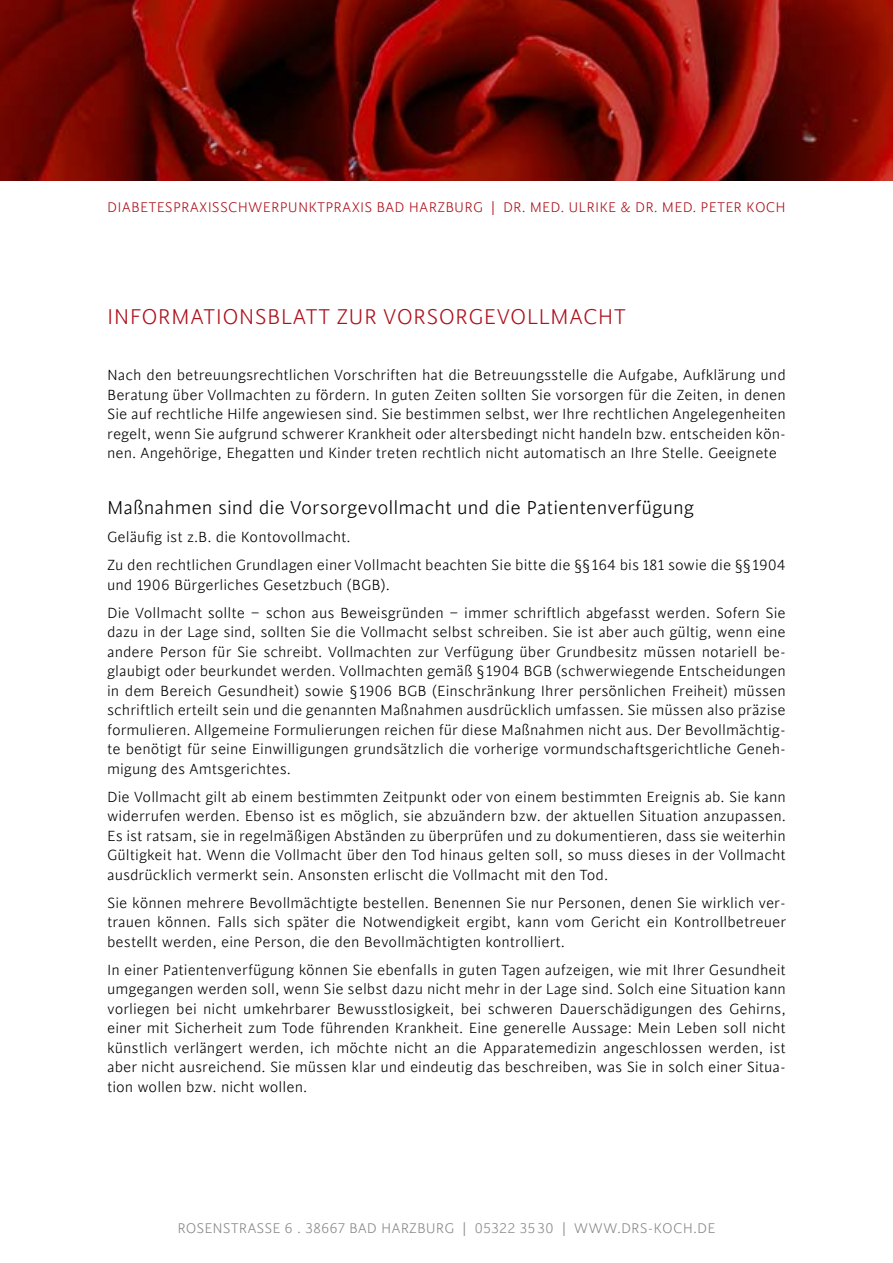
<style>
.page{position:relative;width:893px;height:1263px;background:#fff}
.page>*{position:absolute;margin:0;border:0;box-sizing:border-box;transform-origin:0 0}
.t1{font:300 24px "Cinta";letter-spacing:.01em;color:#ad111c}
.t2{font:300 21px "Cinta";color:#000}
.t3{font:300 16.5px/19.5px "Cinta";color:#000;text-align:justify}
.t4{font:300 15.75px "Cinta";letter-spacing:.01em;color:#ad111c}
.t5{font:300 15.75px "Cinta";color:#87888a}
</style>
<div class="page">
<img style="left:0;top:0;width:892px;height:180px">
<p class="t4" style="left:107px;top:199px;width:680px">DIABETESPRAXISSCHWERPUNKTPRAXIS BAD HARZBURG | DR. MED. ULRIKE &amp; DR. MED. PETER KOCH</p>
<p class="t1" style="left:107px;top:304px;width:520px">INFORMATIONSBLATT ZUR VORSORGEVOLLMACHT</p>
<p class="t3" style="left:107px;top:366px;width:680px">Nach den betreuungsrechtlichen Vorschriften hat die Betreuungsstelle die Aufgabe, Aufklärung und Beratung über Vollmachten zu fördern. In guten Zeiten sollten Sie vorsorgen für die Zeiten, in denen Sie auf rechtliche Hilfe angewiesen sind. Sie bestimmen selbst, wer Ihre rechtlichen Angelegenheiten regelt, wenn Sie aufgrund schwerer Krankheit oder altersbedingt nicht handeln bzw. entscheiden kön&shy;nen. Angehörige, Ehegatten und Kinder treten rechtlich nicht automatisch an Ihre Stelle. Geeignete</p>
<p class="t2" style="left:107px;top:496px;width:588px">Maßnahmen sind die Vorsorgevollmacht und die Patientenverfügung</p>
<p class="t3" style="left:107px;top:528px;width:245px">Geläufig ist z.B. die Kontovollmacht.</p>
<p class="t3" style="left:107px;top:556px;width:680px">Zu den rechtlichen Grundlagen einer Vollmacht beachten Sie bitte die §§164 bis 181 sowie die §§1904 und 1906 Bürgerliches Gesetzbuch (BGB).</p>
<p class="t3" style="left:107px;top:603px;width:680px">Die Vollmacht sollte – schon aus Beweisgründen – immer schriftlich abgefasst werden. Sofern Sie dazu in der Lage sind, sollten Sie die Vollmacht selbst schreiben. Sie ist aber auch gültig, wenn eine andere Person für Sie schreibt. Vollmachten zur Verfügung über Grundbesitz müssen notariell be&shy;glaubigt oder beurkundet werden. Vollmachten gemäß §1904 BGB (schwerwiegende Entscheidungen in dem Bereich Gesundheit) sowie §1906 BGB (Einschränkung Ihrer persönlichen Freiheit) müssen schriftlich erteilt sein und die genannten Maßnahmen ausdrücklich umfassen. Sie müssen also präzise formulieren. Allgemeine Formulierungen reichen für diese Maßnahmen nicht aus. Der Bevollmächtig&shy;te benötigt für seine Einwilligungen grundsätzlich die vorherige vormundschaftsgerichtliche Geneh&shy;migung des Amtsgerichtes.</p>
<p class="t3" style="left:107px;top:787px;width:680px">Die Vollmacht gilt ab einem bestimmten Zeitpunkt oder von einem bestimmten Ereignis ab. Sie kann widerrufen werden. Ebenso ist es möglich, sie abzuändern bzw. der aktuellen Situation anzupassen.<br>Es ist ratsam, sie in regelmäßigen Abständen zu überprüfen und zu dokumentieren, dass sie weiterhin Gültigkeit hat. Wenn die Vollmacht über den Tod hinaus gelten soll, so muss dieses in der Vollmacht ausdrücklich vermerkt sein. Ansonsten erlischt die Vollmacht mit den Tod.</p>
<p class="t3" style="left:107px;top:893px;width:681px">Sie können mehrere Bevollmächtigte bestellen. Benennen Sie nur Personen, denen Sie wirklich ver&shy;trauen können. Falls sich später die Notwendigkeit ergibt, kann vom Gericht ein Kontrollbetreuer bestellt werden, eine Person, die den Bevollmächtigten kontrolliert.</p>
<p class="t3" style="left:107px;top:960px;width:680px">In einer Patientenverfügung können Sie ebenfalls in guten Tagen aufzeigen, wie mit Ihrer Gesundheit umgegangen werden soll, wenn Sie selbst dazu nicht mehr in der Lage sind. Solch eine Situation kann vorliegen bei nicht umkehrbarer Bewusstlosigkeit, bei schweren Dauerschädigungen des Gehirns, einer mit Sicherheit zum Tode führenden Krankheit. Eine generelle Aussage: Mein Leben soll nicht künstlich verlängert werden, ich möchte nicht an die Apparatemedizin angeschlossen werden, ist aber nicht ausreichend. Sie müssen klar und eindeutig das beschreiben, was Sie in solch einer Situa&shy;tion wollen bzw. nicht wollen.</p>
<p class="t5" style="left:177px;top:1220px;width:540px">ROSENSTRASSE 6 . 38667 BAD HARZBURG | 05322 3530 | WWW.DRS-KOCH.DE</p>
</div>
